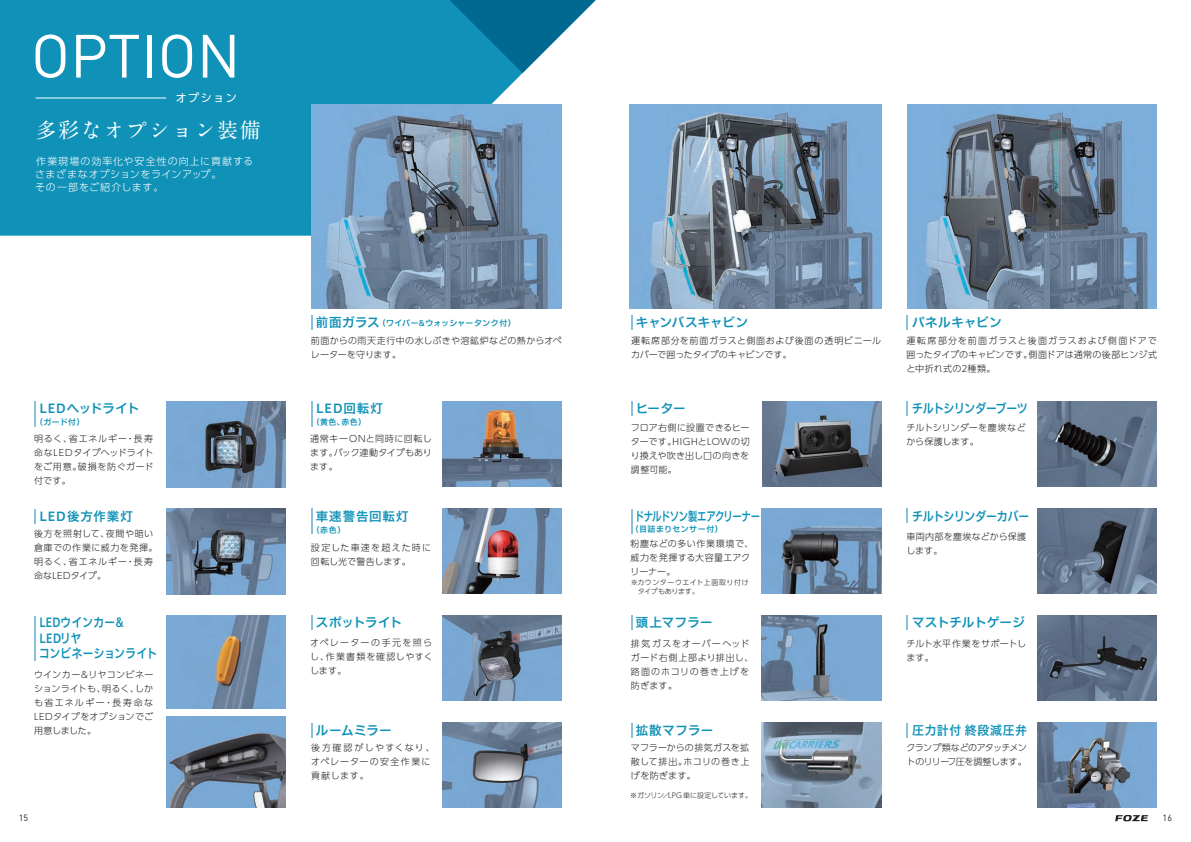
<style>
.page{position:relative;width:1191px;height:842px;background:#fff}
.page>*{position:absolute;margin:0;border:0;box-sizing:border-box;transform-origin:0 0}
.t1{font:60px "DIN";color:#fff}
.t2{font:700 21px "A1 Mincho Std";letter-spacing:.08em;color:#fff}
.t3{font:12.5px "Hiragino UD Sans F Std N W6";letter-spacing:.01em;color:#1092b8}
.t4{font:12.5px/15.5px "Hiragino UD Sans F Std N W6";letter-spacing:.01em;color:#1092b8;scale:.85 1}
.t5{font:12.5px "Hiragino UD Sans F Std N W6";letter-spacing:-.045em;color:#1092b8;scale:.75 1}
.t6{font:12.5px "Hiragino UD Sans F Std N W6";letter-spacing:-.035em;color:#1092b8;scale:.87 1}
.t7{font:12.5px "Hiragino UD Sans F Std N W6";letter-spacing:-.025em;color:#1092b8;scale:.87 1}
.t8{font:12.5px "Hiragino UD Sans F Std N W6";letter-spacing:.05em;color:#1092b8;scale:.95 1}
.t9{font:12.5px "Hiragino UD Sans F Std N W6";letter-spacing:.075em;color:#1092b8}
.t10{font:12.5px "Hiragino UD Sans F Std N W6";letter-spacing:.07em;color:#1092b8}
.t11{font:12.5px "Hiragino UD Sans F Std N W6";letter-spacing:.035em;color:#1092b8}
.t12{font:11px "UD Shin Go Pro";letter-spacing:.14em;color:#fff}
.t13{font:300 10px/13px "UD Shin Go Pro";letter-spacing:.08em;color:#fff}
.t14{font:300 9px/14px "UD Shin Go Pro";letter-spacing:.04em;color:#231f20;text-align:justify}
.t15{font:300 9px/14px "UD Shin Go Pro";letter-spacing:.065em;color:#231f20}
.t16{font:300 9px/14px "UD Shin Go Pro";letter-spacing:.08em;color:#231f20}
.t17{font:300 9px/14px "UD Shin Go Pro";letter-spacing:.135em;color:#231f20}
.t18{font:300 9px/14px "UD Shin Go Pro";letter-spacing:-.055em;color:#231f20}
.t19{font:300 9px/14px "UD Shin Go Pro";letter-spacing:.005em;color:#231f20}
.t20{font:300 9px/14px "UD Shin Go Pro";letter-spacing:.01em;color:#231f20}
.t21{font:9px "DIN";color:#231f20}
.t22{font:8px "Hiragino UD Sans F Std N W6";letter-spacing:.05em;color:#1092b8}
.t23{font:8px "Hiragino UD Sans F Std N W6";letter-spacing:.02em;color:#1092b8}
.t24{font:300 7px/9px "UD Shin Go Pro";letter-spacing:.055em;color:#231f20}
.t25{font:300 7px "UD Shin Go Pro";letter-spacing:.005em;color:#231f20}
.s1{font-size:12.5px}
</style>
<div class="page">
<div style="left:0;top:0;width:562px;height:236px;background:#1092b8"></div>
<svg style="left:449px;top:0;width:146px;height:73px"></svg>
<img style="left:311px;top:105px;width:250px;height:204px">
<img style="left:907px;top:105px;width:250px;height:204px">
<img style="left:629px;top:105px;width:252px;height:204px">
<img style="left:166px;top:616px;width:119px;height:93px">
<img style="left:166px;top:716px;width:119px;height:92px">
<img style="left:166px;top:509px;width:119px;height:85px">
<img style="left:762px;top:402px;width:119px;height:85px">
<img style="left:762px;top:509px;width:119px;height:85px">
<img style="left:762px;top:616px;width:119px;height:85px">
<img style="left:762px;top:723px;width:119px;height:85px">
<img style="left:1037px;top:402px;width:119px;height:85px">
<img style="left:1037px;top:509px;width:119px;height:85px">
<img style="left:1037px;top:616px;width:119px;height:85px">
<img style="left:1037px;top:723px;width:120px;height:85px">
<img style="left:442px;top:509px;width:119px;height:85px">
<img style="left:442px;top:402px;width:119px;height:85px">
<img style="left:442px;top:616px;width:119px;height:85px">
<img style="left:442px;top:723px;width:119px;height:85px">
<img style="left:166px;top:402px;width:119px;height:85px">
<hr style="left:36px;top:98px;width:130px;height:1px;background:#fff">
<hr style="left:34px;top:402px;width:2px;height:25px;background:#89c0d9">
<hr style="left:311px;top:402px;width:2px;height:25px;background:#89c0d9">
<hr style="left:311px;top:508px;width:2px;height:25px;background:#89c0d9">
<svg style="left:631px;top:402px;width:2px;height:14px"></svg>
<hr style="left:631px;top:509px;width:2px;height:24px;background:#89c0d9">
<svg style="left:631px;top:616px;width:2px;height:14px"></svg>
<svg style="left:631px;top:723px;width:2px;height:14px"></svg>
<svg style="left:311px;top:315px;width:2px;height:14px"></svg>
<svg style="left:631px;top:315px;width:2px;height:14px"></svg>
<svg style="left:906px;top:315px;width:2px;height:14px"></svg>
<svg style="left:906px;top:402px;width:2px;height:14px"></svg>
<svg style="left:906px;top:509px;width:2px;height:14px"></svg>
<svg style="left:906px;top:616px;width:2px;height:14px"></svg>
<svg style="left:906px;top:723px;width:2px;height:14px"></svg>
<svg style="left:311px;top:616px;width:2px;height:14px"></svg>
<svg style="left:311px;top:723px;width:2px;height:14px"></svg>
<svg style="left:34px;top:509px;width:2px;height:14px"></svg>
<hr style="left:34px;top:616px;width:2px;height:45px;background:#89c0d9">
<svg style="left:1115px;top:815px;width:33px;height:6px"></svg>
<h1 class="t1" style="left:31px;top:18px;width:211px">OPTION</h1>
<p class="t12" style="left:176px;top:89px;width:63px">オプション</p>
<h2 class="t2" style="left:36px;top:113px;width:227px">多彩なオプション装備</h2>
<p class="t13" style="left:35px;top:155px;width:220px">作業現場の効率化や安全性の向上に貢献するさまざまなオプションをラインアップ。<br>その一部をご紹介します。</p>
<h3 class="t3" style="left:39px;top:399px;width:102px">LEDヘッドライト</h3>
<p class="t22" style="left:35px;top:416px;width:51px">（ガード付）</p>
<p class="t14" style="left:34px;top:431px;width:121px">明るく、省エネルギー・長寿命なLEDタイプヘッドライトをご用意。破損を防ぐガード付です。</p>
<h3 class="t9" style="left:39px;top:506px;width:95px">LED後方作業灯</h3>
<p class="t15" style="left:34px;top:527px;width:125px">後方を照射して、夜間や暗い倉庫での作業に威力を発揮。明るく、省エネルギー・長寿命なLEDタイプ。</p>
<h3 class="t4" style="left:39px;top:614px;width:141px">LEDウインカー&amp;<br>LEDリヤ<br>コンビネーションライト</h3>
<p class="t14" style="left:34px;top:667px;width:121px">ウインカー&amp;リヤコンビネーションライトも、明るく、しかも省エネルギー・長寿命なLEDタイプをオプションでご用意しました。</p>
<p class="t23" style="left:316px;top:317px;width:201px"><span class="s1">前面ガラス</span>（ワイパー&amp;ウォッシャータンク付）</p>
<p class="t14" style="left:311px;top:333px;width:252px">前面からの雨天走行中の水しぶきや溶鉱炉などの熱からオペレーターを守ります。</p>
<h3 class="t3" style="left:316px;top:399px;width:69px">LED回転灯</h3>
<p class="t22" style="left:312px;top:416px;width:56px">（黄色、赤色）</p>
<p class="t14" style="left:310px;top:431px;width:123px">通常キーONと同時に回転します。バック連動タイプもあります。</p>
<h3 class="t10" style="left:316px;top:506px;width:94px">車速警告回転灯</h3>
<p class="t22" style="left:312px;top:524px;width:35px">（赤色）</p>
<p class="t15" style="left:311px;top:540px;width:122px">設定した車速を超えた時に回転し光で警告します。</p>
<h3 class="t3" style="left:316px;top:613px;width:88px">スポットライト</h3>
<p class="t14" style="left:310px;top:635px;width:124px">オペレーターの手元を照らし、作業書類を確認しやすくします。　</p>
<h3 class="t3" style="left:316px;top:720px;width:77px">ルームミラー</h3>
<p class="t17" style="left:311px;top:741px;width:125px">後方確認がしやすくなり、オペレーターの安全作業に貢献します。</p>
<h3 class="t3" style="left:636px;top:312px;width:114px">キャンバスキャビン</h3>
<p class="t14" style="left:631px;top:333px;width:251px">運転席部分を前面ガラスと側面および後面の透明ビニールカバーで囲ったタイプのキャビンです。</p>
<h3 class="t3" style="left:636px;top:399px;width:51px">ヒーター</h3>
<p class="t14" style="left:631px;top:420px;width:120px">フロア右側に設置できるヒーターです。HIGHとLOWの切り換えや吹き出し口の向きを調整可能。</p>
<h3 class="t5" style="left:635px;top:506px;width:169px">ドナルドソン製エアクリーナー</h3>
<p class="t22" style="left:631px;top:523px;width:93px">（目詰まりセンサー付）</p>
<p class="t14" style="left:630px;top:536px;width:124px;text-align:left">粉塵などの多い作業環境で、威力を発揮する大容量エアクリーナー。</p>
<p class="t24" style="left:631px;top:577px;width:120px">※カウンターウエイト上面取り付け　タイプもあります。</p>
<h3 class="t3" style="left:636px;top:613px;width:78px">頭上マフラー</h3>
<p class="t16" style="left:631px;top:636px;width:124px">排気ガスをオーバーヘッドガード右側上部より排出し、路面のホコリの巻き上げを防ぎます。</p>
<h3 class="t3" style="left:636px;top:720px;width:79px">拡散マフラー</h3>
<p class="t14" style="left:631px;top:740px;width:120px">マフラーからの排気ガスを拡散して排出。ホコリの巻き上げを防ぎます。</p>
<p class="t25" style="left:630px;top:789px;width:123px">※ガソリン／LPG 車に設定しています。</p>
<h3 class="t11" style="left:912px;top:312px;width:91px">パネルキャビン</h3>
<p class="t14" style="left:906px;top:333px;width:252px">運転席部分を前面ガラスと後面ガラスおよび側面ドアで囲ったタイプのキャビンです。側面ドアは通常の後部ヒンジ式と中折れ式の2種類。</p>
<h3 class="t6" style="left:912px;top:399px;width:134px">チルトシリンダーブーツ</h3>
<p class="t19" style="left:906px;top:420px;width:121px">チルトシリンダーを塵埃などから保護します。</p>
<h3 class="t7" style="left:912px;top:506px;width:136px">チルトシリンダーカバー</h3>
<p class="t14" style="left:906px;top:529px;width:121px">車両内部を塵埃などから保護します。</p>
<h3 class="t3" style="left:912px;top:613px;width:114px">マストチルトゲージ</h3>
<p class="t20" style="left:906px;top:636px;width:121px">チルト水平作業をサポートします。</p>
<h3 class="t8" style="left:912px;top:720px;width:122px">圧力計付 終段減圧弁</h3>
<p class="t18" style="left:906px;top:740px;width:122px">クランプ類などのアタッチメントのリリーフ圧を調整します。</p>
<p class="t21" style="left:19px;top:812px;width:11px">15</p>
<p class="t21" style="left:1162px;top:812px;width:11px">16</p>
</div>
